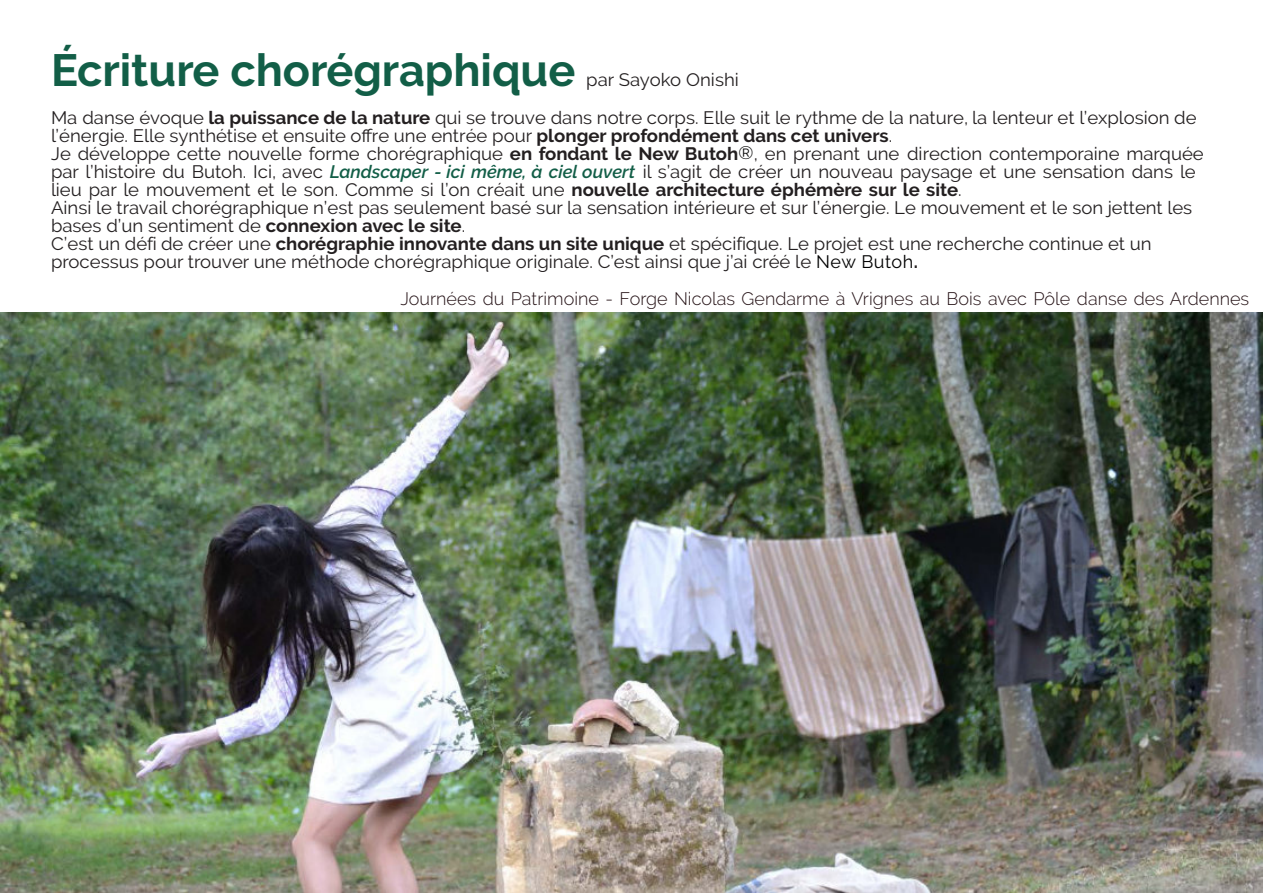
<style>
.page{position:relative;width:1263px;height:893px;background:#fff}
.page>*{position:absolute;margin:0;border:0;box-sizing:border-box;transform-origin:0 0}
.t1{font:700 45px "Raleway";color:#125e47}
.t2{font:18px/18px "Raleway";color:#231f20}
.t3{font:300 18px "Raleway";color:#241115}
.s1{font-weight:700}
.s2{color:#000}
.s3{font-weight:600;font-style:italic;color:#125e47}
</style>
<div class="page">
<img style="left:0;top:313px;width:1263px;height:580px">
<h1 class="t1" style="left:51px;top:44px;width:526px">Écriture chorégraphique</h1>
<p class="t2" style="left:51px;top:60px;width:1147px;line-height:38.4px;text-indent:535px">par Sayoko Onishi<br>Ma danse évoque <span class="s1">la puissance de la nature</span> qui se trouve dans notre corps. Elle suit le rythme de la nature, la lenteur et l’explosion de</p>
<p class="t2" style="left:51px;top:127px;width:1154px">l’énergie. Elle synthétise et ensuite offre une entrée pour <span class="s1">plonger profondément dans cet univers</span>.<br>Je développe cette nouvelle forme chorégraphique <span class="s1">en fondant le New Butoh</span><span class="s2">®</span>, en prenant une direction contemporaine marquée par l’histoire du Butoh. Ici, avec <span class="s3">Landscaper - ici même, à ciel ouvert</span> il s’agit de créer un nouveau paysage et une sensation dans le lieu par le mouvement et le son. Comme si l’on créait une <span class="s1">nouvelle architecture éphémère sur le site</span>.<br>Ainsi le travail chorégraphique n’est pas seulement basé sur la sensation intérieure et sur l’énergie. Le mouvement et le son jettent les bases d’un sentiment de <span class="s1">connexion avec le site</span>.<br>C’est un défi de créer une <span class="s1">chorégraphie innovante dans un site unique</span> et spécifique. Le projet est une recherche continue et un processus pour trouver une méthode chorégraphique originale. C’est ainsi que j’ai créé le <span class="s2">New Butoh</span><span class="s1">.</span></p>
<p class="t3" style="left:400px;top:288px;width:850px">Journées du Patrimoine - Forge Nicolas Gendarme à Vrignes au Bois avec Pôle danse des Ardennes</p>
</div>
